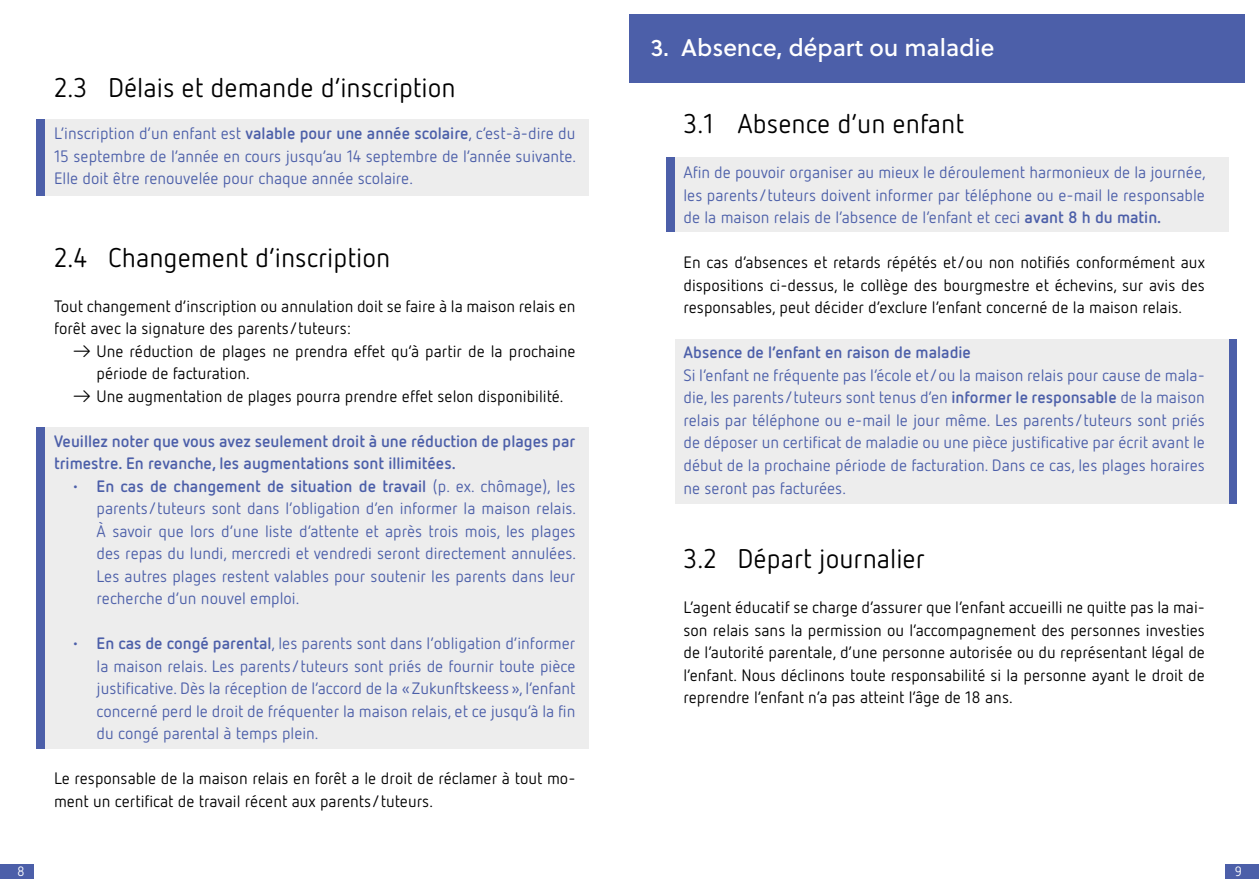
<style>
.page{position:relative;width:1259px;height:893px;background:#fff}
.page>*{position:absolute;margin:0;border:0;box-sizing:border-box;transform-origin:0 0}
.t1{font:27px "Netto OT";color:#000}
.t2{font:24px "Soleil Bk";color:#fff}
.t3{font:16.5px/22.5px "Netto OT";color:#4c5fa9;text-align:justify}
.t4{font:16.5px/22.5px "Netto OT";color:#000}
.t5{font:700 16.5px/22.5px "Netto OT";color:#4c5fa9}
.t6{font:13.5px "Netto OT";color:#fff}
.s1{font-weight:700}
</style>
<div class="page">
<div style="left:1225px;top:864px;width:34px;height:14px;background:#4c5fa9"></div>
<div style="left:0;top:864px;width:34px;height:14px;background:#4c5fa9"></div>
<div style="left:41px;top:427px;width:547px;height:321px;background:#ededed"></div>
<div style="left:37px;top:427px;width:8px;height:321px;background:#4c5fa9"></div>
<div style="left:41px;top:119px;width:547px;height:77px;background:#ededed"></div>
<div style="left:37px;top:119px;width:8px;height:77px;background:#4c5fa9"></div>
<div style="left:1228px;top:339px;width:8px;height:165px;background:#4c5fa9"></div>
<div style="left:666px;top:157px;width:8px;height:75px;background:#4c5fa9"></div>
<div style="left:674px;top:339px;width:554px;height:165px;background:#ededed"></div>
<div style="left:674px;top:157px;width:554px;height:75px;background:#ededed"></div>
<div style="left:629px;top:14px;width:615px;height:69px;background:#4c5fa9"></div>
<h1 class="t1" style="left:54px;top:71px;width:403px">2.3 Délais et demande d’inscription</h1>
<p class="t3" style="left:54px;top:122px;width:524px">L’inscription d’un enfant est <span class="s1">valable pour une année scolaire</span>, c’est-à-dire du 15 septembre de l’année en cours jusqu’au 14 septembre de l’année suivante.<br>Elle doit être renouvelée pour chaque année scolaire.</p>
<h1 class="t1" style="left:54px;top:241px;width:338px">2.4 Changement d’inscription</h1>
<p class="t4" style="left:54px;top:294px;width:523px">Tout changement d’inscription ou annulation doit se faire à la maison relais en forêt avec la signature des parents/tuteurs:</p>
<p class="t4" style="left:97px;top:339px;width:480px;text-indent:-26px">→ Une réduction de plages ne prendra effet qu’à partir de la prochaine période de facturation.</p>
<p class="t4" style="left:71px;top:384px;width:494px">→ Une augmentation de plages pourra prendre effet selon disponibilité.</p>
<p class="t5" style="left:54px;top:429px;width:523px">Veuillez noter que vous avez seulement droit à une réduction de plages par trimestre. En revanche, les augmentations sont illimitées.</p>
<p class="t3" style="left:97px;top:474px;width:481px;text-indent:-26px">• <span class="s1">En cas de changement de situation de travail</span> (p. ex. chômage), les parents/tuteurs sont dans l’obligation d’en informer la maison relais.<br>À savoir que lors d’une liste d’attente et après trois mois, les plages des repas du lundi, mercredi et vendredi seront directement annulées.<br>Les autres plages restent valables pour soutenir les parents dans leur recherche d’un nouvel emploi.</p>
<p class="t3" style="left:97px;top:632px;width:480px;text-indent:-26px">• <span class="s1">En cas de congé parental</span>, les parents sont dans l’obligation d’informer la maison relais. Les parents/tuteurs sont priés de fournir toute pièce justificative. Dès la réception de l’accord de la «Zukunftskeess», l’enfant concerné perd le droit de fréquenter la maison relais, et ce jusqu’à la fin du congé parental à temps plein.</p>
<p class="t4" style="left:54px;top:767px;width:523px">Le responsable de la maison relais en forêt a le droit de réclamer à tout mo&shy;ment un certificat de travail récent aux parents/tuteurs.</p>
<h2 class="t2" style="left:651px;top:30px;width:345px">3. Absence, départ ou maladie</h2>
<h1 class="t1" style="left:683px;top:107px;width:282px">3.1 Absence d’un enfant</h1>
<p class="t3" style="left:683px;top:161px;width:524px">Afin de pouvoir organiser au mieux le déroulement harmonieux de la journée, les parents/tuteurs doivent informer par téléphone ou e-mail le responsable de la maison relais de l’absence de l’enfant et ceci <span class="s1">avant 8 h du matin.</span></p>
<p class="t4" style="left:683px;top:251px;width:523px;text-align:justify">En cas d’absences et retards répétés et/ou non notifiés conformément aux dispositions ci-dessus, le collège des bourgmestre et échevins, sur avis des responsables, peut décider d’exclure l’enfant concerné de la maison relais.</p>
<p class="t5" style="left:683px;top:341px;width:289px">Absence de l’enfant en raison de maladie</p>
<p class="t3" style="left:683px;top:364px;width:523px">Si l’enfant ne fréquente pas l’école et/ou la maison relais pour cause de mala&shy;die, les parents/tuteurs sont tenus d’en <span class="s1">informer le responsable</span> de la maison relais par téléphone ou e-mail le jour même. Les parents/tuteurs sont priés de déposer un certificat de maladie ou une pièce justificative par écrit avant le début de la prochaine période de facturation. Dans ce cas, les plages horaires ne seront pas facturées.</p>
<h1 class="t1" style="left:683px;top:542px;width:243px">3.2 Départ journalier</h1>
<p class="t4" style="left:683px;top:596px;width:523px;text-align:justify">L’agent éducatif se charge d’assurer que l’enfant accueilli ne quitte pas la mai&shy;son relais sans la permission ou l’accompagnement des personnes investies de l’autorité parentale, d’une personne autorisée ou du représentant légal de l’enfant. Nous déclinons toute responsabilité si la personne ayant le droit de reprendre l’enfant n’a pas atteint l’âge de 18 ans.</p>
<p class="t6" style="left:17px;top:863px;width:9px">8</p>
<p class="t6" style="left:1234px;top:863px;width:9px">9</p>
</div>
